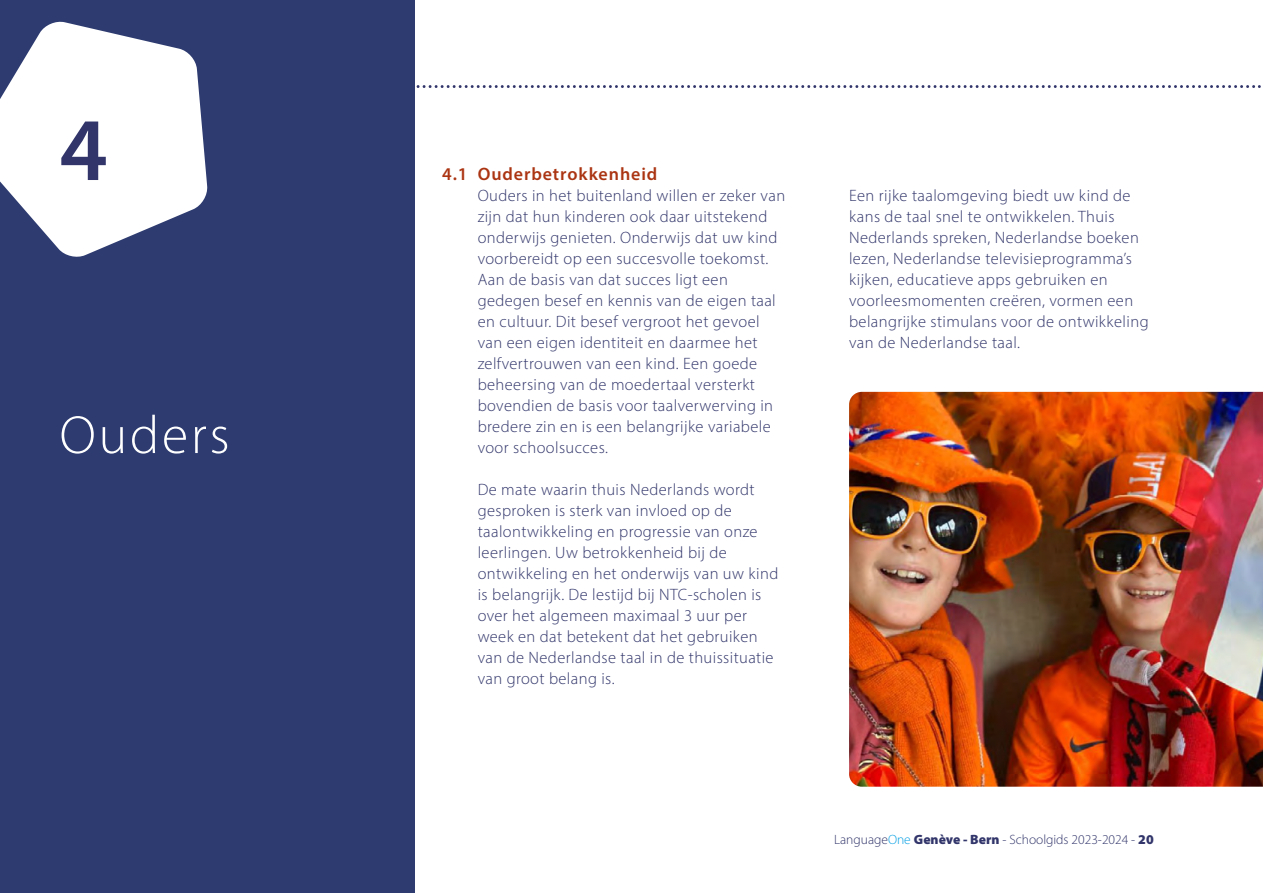
<style>
.page{position:relative;width:1263px;height:893px;background:#fff}
.page>*{position:absolute;margin:0;border:0;box-sizing:border-box;transform-origin:0 0}
.t1{font:600 90px "Myriad Pro";color:#31356a}
.t2{font:300 54px "Myriad Pro";letter-spacing:.05em;color:#fff}
.t3{font:600 18px "Myriad Pro";letter-spacing:.05em;color:#ab3513}
.t4{font:300 16.5px/21px "Myriad Pro";letter-spacing:.025em;color:#31356a}
.t5{font:300 13.5px "Myriad Pro";color:#31356a}
.s1{color:#009ee3}
.s2{font-weight:900}
</style>
<div class="page">
<svg style="left:416px;top:85px;width:844px;height:3px"></svg>
<div style="left:0;top:0;width:415px;height:893px;background:#2d3b70"></div>
<svg style="left:0;top:21px;width:208px;height:236px;fill:#fff"></svg>
<img style="left:849px;top:392px;width:414px;height:395px">
<h1 class="t1" style="left:60px;top:93px;width:50px">4</h1>
<h2 class="t2" style="left:60px;top:403px;width:172px">Ouders</h2>
<p class="t3" style="left:442px;top:163px;width:27px">4.1</p>
<p class="t3" style="left:478px;top:163px;width:181px">Ouderbetrokkenheid</p>
<p class="t4" style="left:478px;top:185px;width:309px">Ouders in het buitenland willen er zeker van zijn dat hun kinderen ook daar uitstekend onderwijs genieten. Onderwijs dat uw kind voorbereidt op een succesvolle toekomst.<br>Aan de basis van dat succes ligt een gedegen besef en kennis van de eigen taal en cultuur. Dit besef vergroot het gevoel van een eigen identiteit en daarmee het zelfvertrouwen van een kind. Een goede beheersing van de moedertaal versterkt bovendien de basis voor taalverwerving in bredere zin en is een belangrijke variabele voor schoolsucces.</p>
<p class="t4" style="left:478px;top:479px;width:302px">De mate waarin thuis Nederlands wordt gesproken is sterk van invloed op de taalontwikkeling en progressie van onze leerlingen. Uw betrokkenheid bij de ontwikkeling en het onderwijs van uw kind is belangrijk. De lestijd bij NTC-scholen is over het algemeen maximaal 3 uur per week en dat betekent dat het gebruiken van de Nederlandse taal in de thuissituatie van groot belang is.</p>
<p class="t4" style="left:849px;top:185px;width:301px">Een rijke taalomgeving biedt uw kind de kans de taal snel te ontwikkelen. Thuis Nederlands spreken, Nederlandse boeken lezen, Nederlandse televisieprogramma’s kijken, educatieve apps gebruiken en voorleesmomenten creëren, vormen een belangrijke stimulans voor de ontwikkeling van de Nederlandse taal.</p>
<p class="t5" style="left:834px;top:832px;width:321px">Language<span class="s1">One</span> <span class="s2">Genève - Bern</span> - Schoolgids 2023-2024 - <span class="s2">20</span></p>
</div>
